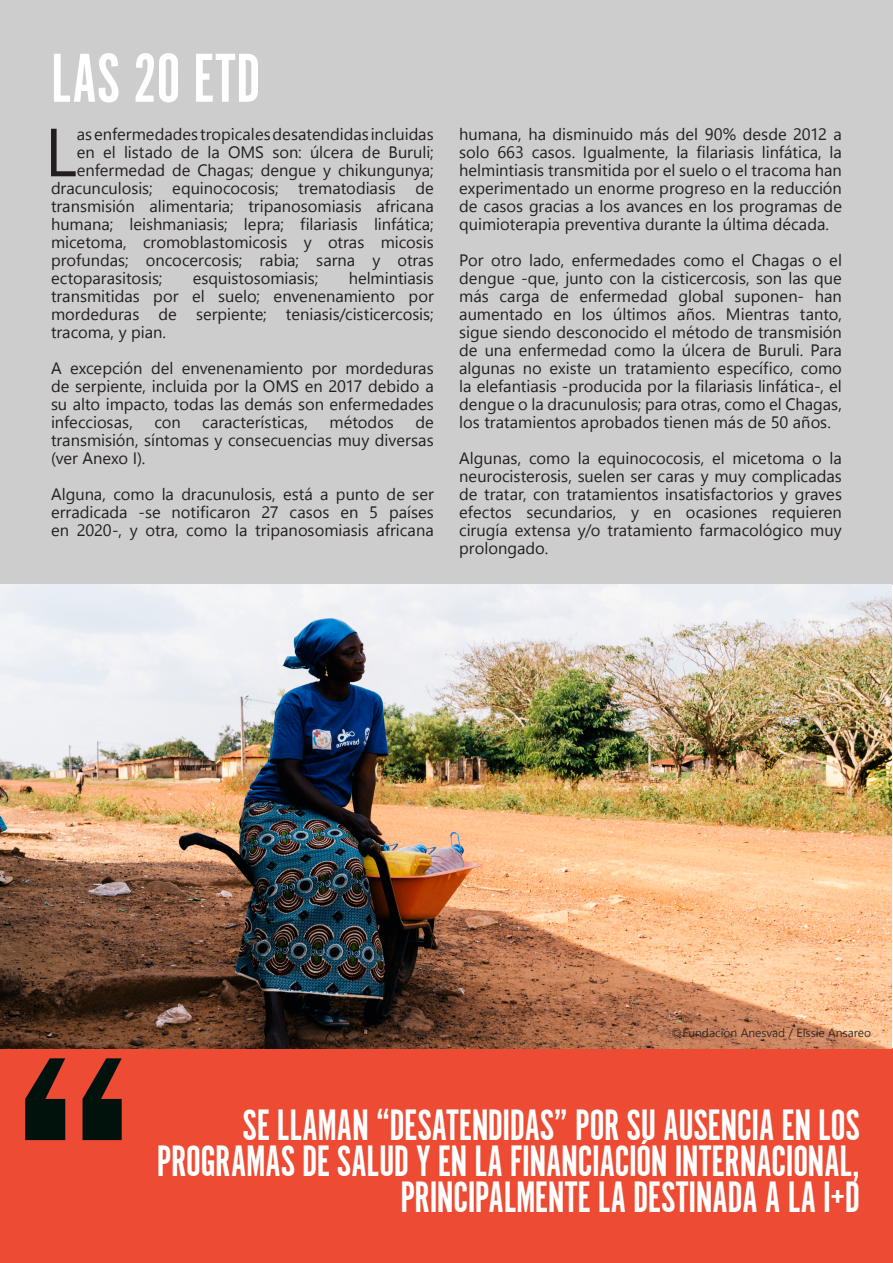
<style>
.page{position:relative;width:893px;height:1263px;background:#fff}
.page>*{position:absolute;margin:0;border:0;box-sizing:border-box;transform-origin:0 0}
.t1{font:600 300px "Franklin Gothic";color:#01120c}
.Estilo_de_párrafo_2{font:72px "Alternate Got No 1 D";letter-spacing:.005em;color:#fff}
.t2{font:45.45px/36px "Alternate Got No 1 D";letter-spacing:-.01em;color:#fff;text-align:right}
.t3{font:16.5px "Segoe UI Symbol";color:#231f20}
.t4{font:12px "Segoe UI Symbol";color:#231f20}
</style>
<div class="page">
<div style="left:0;top:1048px;width:893px;height:215px;background:#ed4b33"></div>
<div style="left:0;top:0;width:893px;height:585px;background:#cdcdcd"></div>
<img style="left:0;top:585px;width:892px;height:463px">
<svg style="left:741px;top:1028px;width:7px;height:9px"></svg>
<svg style="left:756px;top:1031px;width:5px;height:6px"></svg>
<svg style="left:773px;top:1028px;width:29px;height:10px"></svg>
<svg style="left:673px;top:1028px;width:57px;height:9px"></svg>
<svg style="left:817px;top:1028px;width:54px;height:9px"></svg>
<p class="Estilo_de_párrafo_2" style="left:51px;top:40px;width:211px">LAS 20 ETD</p>
<p class="t3" style="left:191px;top:125px;width:31px">▲ ▼ □</p>
<p class="t3" style="left:251px;top:125px;width:81px">●▲ ▲▼■</p>
<p class="t3" style="left:362px;top:125px;width:44px">▲ ■ ●◆</p>
<p class="t3" style="left:85px;top:143px;width:89px">■ ● ●▲▼ □</p>
<p class="t3" style="left:207px;top:143px;width:5px">●</p>
<p class="t3" style="left:272px;top:143px;width:28px">▲□■</p>
<p class="t3" style="left:319px;top:143px;width:5px">●</p>
<p class="t3" style="left:398px;top:143px;width:30px">◆ ◆●</p>
<p class="t3" style="left:85px;top:161px;width:11px">■</p>
<p class="t3" style="left:243px;top:161px;width:66px">▲ ■ ◆</p>
<p class="t3" style="left:367px;top:161px;width:48px">◆■ ◆■</p>
<p class="t3" style="left:82px;top:179px;width:68px">◆■ ◆●□▲ ▲</p>
<p class="t3" style="left:181px;top:179px;width:96px">❑◆■□ □ □▲▲</p>
<p class="t3" style="left:298px;top:179px;width:59px">▼ ▼□</p>
<p class="t3" style="left:51px;top:197px;width:85px">▼■▲ ▲■</p>
<p class="t3" style="left:158px;top:197px;width:47px">● ■▼</p>
<p class="t3" style="left:248px;top:197px;width:71px">▼ ■□▲□</p>
<p class="t3" style="left:416px;top:197px;width:11px">■</p>
<p class="t3" style="left:185px;top:215px;width:65px">■ ▲▲ ●</p>
<p class="t3" style="left:310px;top:215px;width:102px">● ▲▲ ●■ ▼</p>
<p class="t3" style="left:156px;top:233px;width:79px">□ □●▲▼□</p>
<p class="t3" style="left:260px;top:233px;width:29px">□▲▲</p>
<p class="t3" style="left:328px;top:233px;width:38px">□▼ ▲</p>
<p class="t3" style="left:406px;top:233px;width:29px">□▲▲</p>
<p class="t3" style="left:67px;top:251px;width:117px">□◆■ ▲ □■□</p>
<p class="t3" style="left:212px;top:251px;width:29px">□▲▲</p>
<p class="t3" style="left:397px;top:251px;width:38px">□▼ ▲</p>
<p class="t3" style="left:115px;top:269px;width:45px">▲▼□▲▲</p>
<p class="t3" style="left:202px;top:269px;width:70px">▲❑◆ ▲▼□▲□</p>
<p class="t3" style="left:367px;top:269px;width:68px">● ■▼ ▲▲</p>
<p class="t3" style="left:51px;top:287px;width:61px">▼■▲ ▼</p>
<p class="t3" style="left:201px;top:287px;width:58px">● ▲◆ ●□</p>
<p class="t3" style="left:282px;top:287px;width:55px">■❖■■</p>
<p class="t3" style="left:371px;top:287px;width:26px">■▼□</p>
<p class="t3" style="left:65px;top:305px;width:76px">□ ◆▲</p>
<p class="t3" style="left:196px;top:305px;width:60px">▲ ■▼</p>
<p class="t3" style="left:286px;top:305px;width:85px">▼■ ▲▲ ▲▼</p>
<p class="t3" style="left:403px;top:305px;width:29px">□▲▲</p>
<p class="t3" style="left:153px;top:323px;width:11px">■</p>
<p class="t3" style="left:133px;top:359px;width:112px">■ ● ■❖■■</p>
<p class="t3" style="left:279px;top:359px;width:54px">■▼□ □</p>
<p class="t3" style="left:360px;top:359px;width:76px">□ ◆▲</p>
<p class="t3" style="left:75px;top:377px;width:60px">▲ ■▼</p>
<p class="t3" style="left:156px;top:377px;width:32px">■ ●◆</p>
<p class="t3" style="left:313px;top:377px;width:11px">■</p>
<p class="t3" style="left:51px;top:395px;width:51px">▲◆ ●▼□</p>
<p class="t3" style="left:150px;top:395px;width:91px">▼□ ▼□ ▲ ● ▲</p>
<p class="t3" style="left:286px;top:395px;width:64px">▲ ▲□■ ■</p>
<p class="t3" style="left:55px;top:413px;width:76px">■ □▲▲</p>
<p class="t3" style="left:241px;top:413px;width:65px">▼▲▼▲</p>
<p class="t3" style="left:352px;top:413px;width:43px">▼□ □▲</p>
<p class="t3" style="left:51px;top:431px;width:130px">▼ ■▲ ▲ ■ ▲■▼□</p>
<p class="t3" style="left:202px;top:431px;width:161px">▲ □■▲ ◆■ ▲ ◆</p>
<p class="t3" style="left:389px;top:431px;width:47px">❖ ▲▲</p>
<p class="t3" style="left:56px;top:449px;width:74px">❖ ■ □</p>
<p class="t3" style="left:62px;top:485px;width:34px">● ◆■</p>
<p class="t3" style="left:121px;top:485px;width:46px">□ □ ●</p>
<p class="t3" style="left:213px;top:485px;width:93px">◆■◆●□▲ ▲ ▲▼</p>
<p class="t3" style="left:346px;top:485px;width:35px">◆■▼□</p>
<p class="t3" style="left:145px;top:503px;width:53px">▲ ■□▼</p>
<p class="t3" style="left:306px;top:503px;width:54px">▲□▲ ■</p>
<p class="t3" style="left:60px;top:521px;width:11px">■</p>
<p class="t3" style="left:194px;top:521px;width:69px">□ □ ● ▼</p>
<p class="t3" style="left:289px;top:521px;width:37px">■□▲□</p>
<p class="t3" style="left:416px;top:521px;width:11px">■</p>
<p class="t3" style="left:566px;top:125px;width:68px">▲ ■◆□</p>
<p class="t3" style="left:459px;top:143px;width:32px">▲□●□</p>
<p class="t3" style="left:515px;top:143px;width:58px">✓ ▲□▲</p>
<p class="t3" style="left:642px;top:143px;width:40px">■▼ ●</p>
<p class="t3" style="left:706px;top:143px;width:94px">● ▲▲ ●■ ▼</p>
<p class="t3" style="left:830px;top:143px;width:5px">●</p>
<p class="t3" style="left:477px;top:161px;width:132px">● ■▼▲▲ ▼■▲ ▼</p>
<p class="t3" style="left:643px;top:161px;width:115px">□ ● ▲◆ ●□ □ ● ▼</p>
<p class="t3" style="left:833px;top:161px;width:11px">■</p>
<p class="t3" style="left:527px;top:179px;width:100px">■▼ □ ◆■ ■□</p>
<p class="t3" style="left:675px;top:179px;width:84px">□ ▲□ ■ ●</p>
<p class="t3" style="left:500px;top:197px;width:25px">▲□▲</p>
<p class="t3" style="left:573px;top:197px;width:162px">▲ ●□▲ ❖ ■ ▲ ■ ●□▲</p>
<p class="t3" style="left:589px;top:215px;width:45px">❖ ■▼❖</p>
<p class="t3" style="left:655px;top:215px;width:57px">◆ ■▼ ●</p>
<p class="t3" style="left:468px;top:251px;width:123px">□ □▼□ ● □ ■</p>
<p class="t3" style="left:669px;top:251px;width:77px">▲ □ □ ●</p>
<p class="t3" style="left:798px;top:251px;width:46px">▲ □ ●</p>
<p class="t3" style="left:569px;top:269px;width:78px">◆■▼□ □■ ●</p>
<p class="t3" style="left:718px;top:269px;width:116px">□▲ ▲ ▲□■ ● ▲ ❑◆</p>
<p class="t3" style="left:588px;top:287px;width:11px">■</p>
<p class="t3" style="left:688px;top:287px;width:111px">●□ ● ▲◆ □■ ■</p>
<p class="t3" style="left:833px;top:287px;width:11px">■</p>
<p class="t3" style="left:468px;top:305px;width:201px">◆ ■▼ □ ■ ●□▲ ●▼ □▲</p>
<p class="t3" style="left:753px;top:305px;width:87px">■▼ ▲ ▼ ■▼□</p>
<p class="t3" style="left:459px;top:323px;width:94px">▲◆ ▲■□</p>
<p class="t3" style="left:575px;top:323px;width:45px">▲ □■□</p>
<p class="t3" style="left:695px;top:323px;width:36px">▼□ □</p>
<p class="t3" style="left:758px;top:323px;width:85px">▼■▲ ▲■</p>
<p class="t3" style="left:527px;top:341px;width:11px">■</p>
<p class="t3" style="left:622px;top:341px;width:46px">□ □ ●</p>
<p class="t3" style="left:691px;top:341px;width:5px">●</p>
<p class="t3" style="left:767px;top:341px;width:30px">◆ ◆●</p>
<p class="t3" style="left:468px;top:359px;width:76px">● ◆■ ▲ ■□</p>
<p class="t3" style="left:570px;top:359px;width:82px">▲▼ ◆■ ▼ ▼</p>
<p class="t3" style="left:686px;top:359px;width:49px">■▼□ ▲</p>
<p class="t3" style="left:780px;top:359px;width:63px">□ □ □</p>
<p class="t3" style="left:512px;top:377px;width:46px">■▼ ▲▲</p>
<p class="t3" style="left:705px;top:377px;width:91px">● ▲▲ ●■ ▼</p>
<p class="t3" style="left:838px;top:377px;width:5px">●</p>
<p class="t3" style="left:478px;top:395px;width:59px">■ ◆ □ ●</p>
<p class="t3" style="left:579px;top:395px;width:61px">◆■◆●□▲ ▲</p>
<p class="t3" style="left:681px;top:395px;width:102px">□▼▲ □□ ●</p>
<p class="t3" style="left:459px;top:413px;width:52px">●□▲ ▼ ▼</p>
<p class="t3" style="left:545px;top:413px;width:33px">■▼□▲</p>
<p class="t3" style="left:605px;top:413px;width:106px">□ □▲ ▼■■</p>
<p class="t3" style="left:470px;top:449px;width:113px">●◆■▲ □ □ ●</p>
<p class="t3" style="left:607px;top:449px;width:120px">❑◆■□ □ □▲▲ ●</p>
<p class="t3" style="left:459px;top:467px;width:180px">■◆□ ▲▼ □▲▲ ▲◆●■ ▲</p>
<p class="t3" style="left:541px;top:485px;width:52px">□■ ▼ ▼</p>
<p class="t3" style="left:627px;top:485px;width:85px">■▼□▲ ■▲ ▼ ▲</p>
<p class="t3" style="left:732px;top:485px;width:43px">▼□ □▲</p>
<p class="t3" style="left:490px;top:503px;width:80px">▼□▲ ▲ ◆■</p>
<p class="t3" style="left:662px;top:503px;width:97px">■ □ ▲□■▲</p>
<p class="t3" style="left:833px;top:503px;width:11px">■</p>
<p class="t3" style="left:532px;top:521px;width:32px">▼ ■▲</p>
<p class="t3" style="left:591px;top:521px;width:43px">□ ▼ ▼</p>
<p class="t3" style="left:668px;top:521px;width:26px">■▼□</p>
<p class="t3" style="left:475px;top:539px;width:34px">□●□■</p>
<p class="t4" style="left:731px;top:1025px;width:43px">■ ■ ▲❖</p>
<p class="t4" style="left:803px;top:1025px;width:15px">●▲▲</p>
<p class="t1" style="left:8px;top:973px;width:132px">“</p>
<p class="t2" style="left:157px;top:1108px;width:705px">SE LLAMAN “DESATENDIDAS” POR SU AUSENCIA EN LOS<br>PROGRAMAS DE SALUD Y EN LA FINANCIACIÓN INTERNACIONAL,<br>PRINCIPALMENTE LA DESTINADA A LA I+D</p>
</div>
